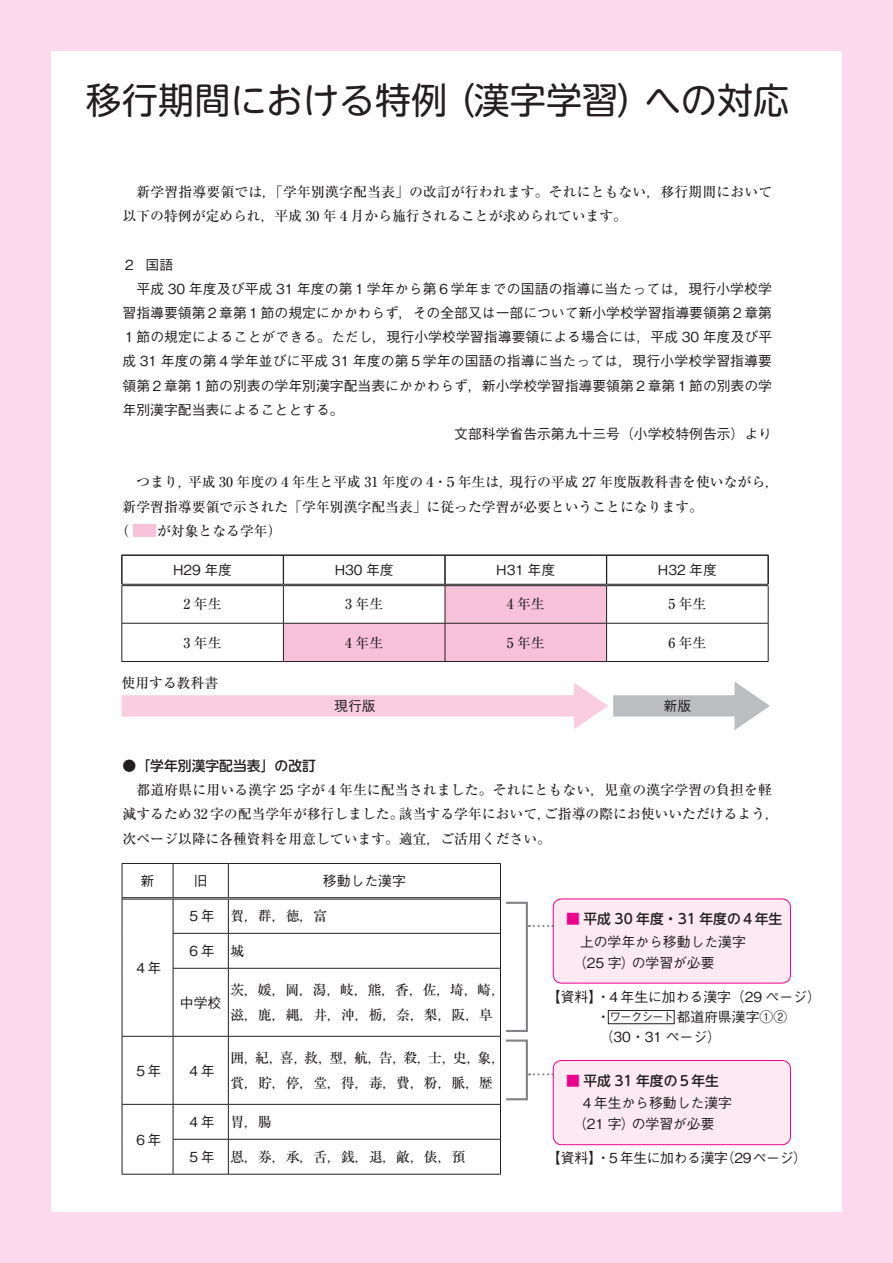
<style>
.page{position:relative;width:893px;height:1263px;background:#fcd9ed}
.page>*{position:absolute;margin:0;border:0;box-sizing:border-box;transform-origin:0 0}
.t1{font:36.15px "UD Shin M Go Pro";color:#231f20}
.t2{font:500 13.8px/24.2px "Ryumin Pro";color:#231f20}
.t3{font:500 13.8px/21.3px "Gothic BBB Pro";color:#231f20}
.t4{font:500 13.8px "UD Shin M Go Pro";color:#231f20}
.t5{font:500 13.8px "Gothic BBB Pro";letter-spacing:-.025em;color:#231f20}
.s1{font-family:"Gothic BBB Pro"}
.s2{font-family:"Ryumin Pro"}
.s3{font-weight:400;color:#ed028c}
.s4{font-size:11.7px}
</style>
<div class="page">
<div style="left:51px;top:51px;width:791px;height:1161px;background:#fff"></div>
<div style="left:122px;top:695px;width:459px;height:21px;background:#f9ccdf"></div>
<svg style="left:574px;top:683px;width:34px;height:46px"></svg>
<svg style="left:734px;top:682px;width:36px;height:48px"></svg>
<div style="left:613px;top:695px;width:129px;height:21px;background:#bcbdc0"></div>
<hr style="left:122px;top:863px;width:51px;height:1px;background:#231f20">
<hr style="left:122px;top:864px;width:1px;height:34px;background:#231f20">
<hr style="left:173px;top:863px;width:55px;height:1px;background:#231f20">
<hr style="left:173px;top:864px;width:1px;height:33px;background:#231f20">
<hr style="left:228px;top:863px;width:273px;height:1px;background:#231f20">
<hr style="left:228px;top:864px;width:1px;height:33px;background:#231f20">
<hr style="left:500px;top:864px;width:1px;height:34px;background:#231f20">
<hr style="left:122px;top:898px;width:1px;height:35px;background:#231f20">
<hr style="left:122px;top:933px;width:1px;height:35px;background:#231f20">
<hr style="left:122px;top:968px;width:1px;height:68px;background:#231f20">
<hr style="left:173px;top:899px;width:1px;height:34px;background:#231f20">
<hr style="left:228px;top:899px;width:1px;height:34px;background:#231f20">
<hr style="left:500px;top:898px;width:1px;height:35px;background:#231f20">
<hr style="left:173px;top:933px;width:55px;height:1px;background:#231f20">
<hr style="left:173px;top:933px;width:1px;height:35px;background:#231f20">
<hr style="left:228px;top:933px;width:273px;height:1px;background:#231f20">
<hr style="left:228px;top:933px;width:1px;height:35px;background:#231f20">
<hr style="left:500px;top:933px;width:1px;height:35px;background:#231f20">
<hr style="left:173px;top:968px;width:55px;height:1px;background:#231f20">
<hr style="left:173px;top:968px;width:1px;height:68px;background:#231f20">
<hr style="left:228px;top:968px;width:273px;height:1px;background:#231f20">
<hr style="left:228px;top:968px;width:1px;height:68px;background:#231f20">
<hr style="left:500px;top:968px;width:1px;height:68px;background:#231f20">
<hr style="left:122px;top:1036px;width:51px;height:1px;background:#231f20">
<hr style="left:122px;top:1036px;width:1px;height:68px;background:#231f20">
<hr style="left:173px;top:1036px;width:55px;height:1px;background:#231f20">
<hr style="left:173px;top:1036px;width:1px;height:68px;background:#231f20">
<hr style="left:228px;top:1036px;width:273px;height:1px;background:#231f20">
<hr style="left:228px;top:1036px;width:1px;height:68px;background:#231f20">
<hr style="left:500px;top:1036px;width:1px;height:68px;background:#231f20">
<hr style="left:122px;top:1104px;width:51px;height:1px;background:#231f20">
<hr style="left:122px;top:1104px;width:1px;height:35px;background:#231f20">
<hr style="left:122px;top:1139px;width:1px;height:35px;background:#231f20">
<hr style="left:122px;top:1174px;width:51px;height:1px;background:#231f20">
<hr style="left:173px;top:1104px;width:55px;height:1px;background:#231f20">
<hr style="left:173px;top:1104px;width:1px;height:35px;background:#231f20">
<hr style="left:228px;top:1104px;width:273px;height:1px;background:#231f20">
<hr style="left:228px;top:1104px;width:1px;height:35px;background:#231f20">
<hr style="left:500px;top:1104px;width:1px;height:35px;background:#231f20">
<hr style="left:173px;top:1139px;width:55px;height:1px;background:#231f20">
<hr style="left:173px;top:1139px;width:1px;height:35px;background:#231f20">
<hr style="left:228px;top:1139px;width:273px;height:1px;background:#231f20">
<hr style="left:228px;top:1139px;width:1px;height:35px;background:#231f20">
<hr style="left:500px;top:1139px;width:1px;height:35px;background:#231f20">
<hr style="left:173px;top:1174px;width:55px;height:1px;background:#231f20">
<hr style="left:228px;top:1174px;width:273px;height:1px;background:#231f20">
<hr style="left:122px;top:897px;width:51px;height:1px;background:#231f20">
<hr style="left:122px;top:899px;width:51px;height:1px;background:#231f20">
<hr style="left:173px;top:897px;width:55px;height:1px;background:#231f20">
<hr style="left:173px;top:899px;width:55px;height:1px;background:#231f20">
<hr style="left:228px;top:897px;width:272px;height:1px;background:#231f20">
<hr style="left:228px;top:899px;width:272px;height:1px;background:#231f20">
<hr style="left:122px;top:586px;width:1px;height:37px;background:#231f20">
<hr style="left:768px;top:586px;width:1px;height:37px;background:#231f20">
<hr style="left:122px;top:623px;width:161px;height:1px;background:#231f20">
<hr style="left:122px;top:623px;width:1px;height:38px;background:#231f20">
<hr style="left:607px;top:623px;width:161px;height:1px;background:#231f20">
<hr style="left:768px;top:623px;width:1px;height:38px;background:#231f20">
<hr style="left:122px;top:661px;width:161px;height:1px;background:#231f20">
<hr style="left:283px;top:661px;width:162px;height:1px;background:#231f20">
<hr style="left:445px;top:661px;width:162px;height:1px;background:#231f20">
<hr style="left:607px;top:661px;width:161px;height:1px;background:#231f20">
<hr style="left:122px;top:555px;width:161px;height:1px;background:#231f20">
<svg style="left:121px;top:555px;width:2px;height:29px"></svg>
<hr style="left:607px;top:555px;width:161px;height:1px;background:#231f20">
<svg style="left:283px;top:555px;width:324px;height:106px"></svg>
<svg style="left:768px;top:555px;width:1px;height:29px"></svg>
<hr style="left:122px;top:584px;width:161px;height:1px;background:#231f20">
<hr style="left:122px;top:585px;width:161px;height:1px;background:#231f20">
<hr style="left:283px;top:584px;width:162px;height:1px;background:#231f20">
<hr style="left:283px;top:585px;width:162px;height:1px;background:#231f20">
<hr style="left:445px;top:584px;width:162px;height:1px;background:#231f20">
<hr style="left:445px;top:585px;width:162px;height:1px;background:#231f20">
<hr style="left:607px;top:584px;width:161px;height:1px;background:#231f20">
<hr style="left:607px;top:585px;width:161px;height:1px;background:#231f20">
<div style="left:505px;top:902px;width:23px;height:130px;border:2px solid #808285"></div>
<div style="left:505px;top:1039px;width:23px;height:61px;border:2px solid #808285"></div>
<div style="left:553px;top:899px;width:237px;height:84px;background:#fce9f1;border-radius:9px"></div>
<div style="left:553px;top:898px;width:238px;height:85px;border:1px solid #ed028c;border-radius:9px"></div>
<div style="left:553px;top:1060px;width:237px;height:85px;background:#fce9f1;border-radius:9px"></div>
<div style="left:553px;top:1060px;width:238px;height:85px;border:1px solid #ed028c;border-radius:9px"></div>
<svg style="left:529px;top:925px;width:24px;height:2px"></svg>
<svg style="left:529px;top:1073px;width:24px;height:2px"></svg>
<div style="left:133px;top:524px;width:22px;height:13px;background:#f7c1d9"></div>
<div style="left:610px;top:1012px;width:83px;height:31px;background:#fbfbfb"></div>
<div style="left:608px;top:1010px;width:66px;height:14px;border:1px solid #231f20"></div>
<h1 class="t1" style="left:86px;top:71px;width:705px">移行期間における特例（漢字学習）への対応</h1>
<p class="t2" style="left:123px;top:179px;width:651px;text-indent:14px">新学習指導要領では，「学年別漢字配当表」の改訂が行われます。それにともない，移行期間において以下の特例が定められ，平成 30 年４月から施行されることが求められています。</p>
<p class="t3" style="left:123px;top:252px;width:52px">２ 国語</p>
<p class="t3" style="left:123px;top:276px;width:651px">　平成 30 年度及び平成 31 年度の第１学年から第６学年までの国語の指導に当たっては，現行小学校学</p>
<p class="t3" style="left:123px;top:300px;width:651px">習指導要領第２章第１節の規定にかかわらず，その全部又は一部について新小学校学習指導要領第２章第</p>
<p class="t3" style="left:123px;top:325px;width:651px">１節の規定によることができる。ただし，現行小学校学習指導要領による場合には，平成 30 年度及び平</p>
<p class="t3" style="left:123px;top:349px;width:651px">成 31 年度の第４学年並びに平成 31 年度の第５学年の国語の指導に当たっては，現行小学校学習指導要</p>
<p class="t3" style="left:123px;top:373px;width:651px">領第２章第１節の別表の学年別漢字配当表にかかわらず，新小学校学習指導要領第２章第１節の別表の学</p>
<p class="t3" style="left:123px;top:397px;width:223px">年別漢字配当表によることとする。</p>
<p class="t3" style="left:454px;top:421px;width:319px">文部科学省告示第九十三号（小学校特例告示）より</p>
<p class="t2" style="left:136px;top:469px;width:644px">つまり，平成 30 年度の４年生と平成 31 年度の４・５年生は，現行の平成 27 年度版教科書を使いながら，</p>
<p class="t2" style="left:123px;top:493px;width:582px">新学習指導要領で示された「学年別漢字配当表」に従った学習が必要ということになります。</p>
<p class="t2" style="left:116px;top:517px;width:167px">（　　が対象となる学年）</p>
<p class="t3" style="left:173px;top:558px;width:60px">H29 年度</p>
<p class="t3" style="left:335px;top:558px;width:60px">H30 年度</p>
<p class="t3" style="left:496px;top:558px;width:60px">H31 年度</p>
<p class="t3" style="left:658px;top:558px;width:60px">H32 年度</p>
<p class="t2" style="left:184px;top:591px;width:40px">2 年生</p>
<p class="t2" style="left:345px;top:591px;width:40px">3 年生</p>
<p class="t2" style="left:507px;top:591px;width:40px">4 年生</p>
<p class="t2" style="left:668px;top:591px;width:40px">5 年生</p>
<p class="t2" style="left:184px;top:629px;width:40px">3 年生</p>
<p class="t2" style="left:345px;top:629px;width:40px">4 年生</p>
<p class="t2" style="left:507px;top:629px;width:40px">5 年生</p>
<p class="t2" style="left:668px;top:629px;width:40px">6 年生</p>
<p class="t2" style="left:122px;top:669px;width:98px">使用する教科書</p>
<p class="t3" style="left:334px;top:693px;width:43px">現行版</p>
<p class="t3" style="left:664px;top:693px;width:29px">新版</p>
<p class="t4" style="left:123px;top:754px;width:195px">●「学年別漢字配当表」の改訂</p>
<p class="t2" style="left:123px;top:777px;width:658px;text-indent:14px">都道府県に用いる漢字 25 字が４年生に配当されました。それにともない，児童の漢字学習の負担を軽減するため 32 字の配当学年が移行しました。該当する学年において，ご指導の際にお使いいただけるよう，次ページ以降に各種資料を用意しています。適宜，ご活用ください。</p>
<p class="t3" style="left:141px;top:869px;width:15px">新</p>
<p class="t3" style="left:194px;top:869px;width:15px">旧</p>
<p class="t3" style="left:323px;top:869px;width:84px">移動した漢字</p>
<p class="t3" style="left:134px;top:955px;width:29px">４年</p>
<p class="t2" style="left:187px;top:903px;width:142px"><span class="s1">５年</span> 賀，群，徳，富</p>
<p class="t3" style="left:187px;top:938px;width:59px">６年 <span class="s2">城</span></p>
<p class="t3" style="left:180px;top:990px;width:43px">中学校</p>
<p class="t2" style="left:230px;top:977px;width:276px">茨，媛，岡，潟，岐，熊，香，佐，埼，崎，滋，鹿，縄，井，沖，栃，奈，梨，阪，阜</p>
<p class="t3" style="left:134px;top:1058px;width:29px">５年</p>
<p class="t3" style="left:187px;top:1058px;width:29px">４年</p>
<p class="t2" style="left:230px;top:1045px;width:276px">囲，紀，喜，救，型，航，告，殺，士，史，象，賞，貯，停，堂，得，毒，費，粉，脈，歴</p>
<p class="t3" style="left:134px;top:1127px;width:29px">６年</p>
<p class="t2" style="left:187px;top:1109px;width:87px"><span class="s1">４年</span> 胃，腸</p>
<p class="t2" style="left:187px;top:1144px;width:280px"><span class="s1">５年</span> 恩，券，承，舌，銭，退，敵，俵，預</p>
<p class="t4" style="left:566px;top:908px;width:218px"><span class="s3">■</span> 平成 30 年度・31 年度の４年生</p>
<p class="t3" style="left:573px;top:929px;width:174px;text-indent:7px">上の学年から移動した漢字（25 字）の学習が必要</p>
<p class="t3" style="left:547px;top:984px;width:57px">【資料】</p>
<p class="t3" style="left:596px;top:985px;width:226px;line-height:20.2px">・４年生に加わる漢字（29 ページ）・<span class="s4">ワークシート</span>都道府県漢字①②（30・31 ページ）</p>
<p class="t4" style="left:566px;top:1069px;width:154px"><span class="s3">■</span> 平成 31 年度の５年生</p>
<p class="t3" style="left:573px;top:1090px;width:160px;text-indent:7px">４年生から移動した漢字（21 字）の学習が必要</p>
<p class="t3" style="left:547px;top:1145px;width:57px">【資料】</p>
<p class="t5" style="left:596px;top:1146px;width:212px">・５年生に加わる漢字（29ページ）</p>
</div>
